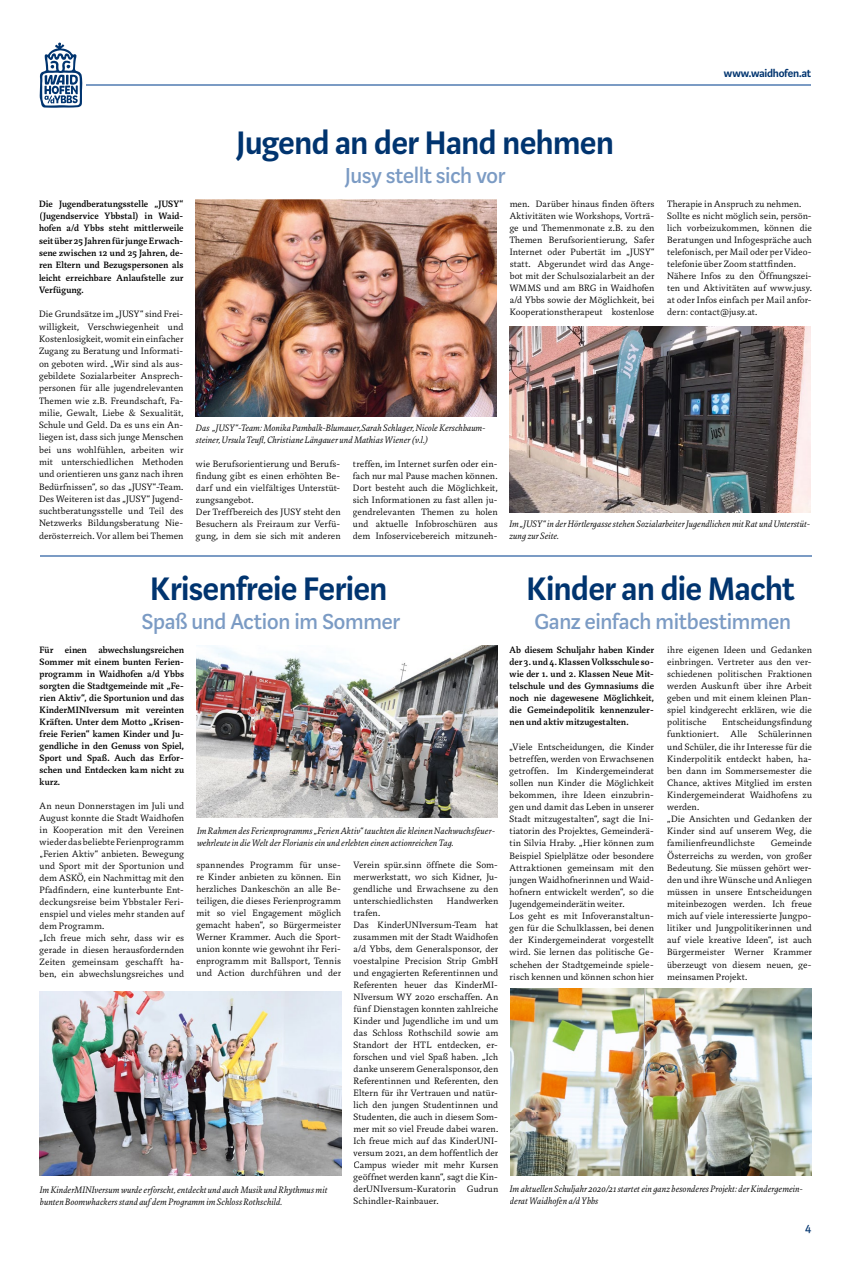
<style>
.page{position:relative;width:851px;height:1276px;background:#fff}
.page>*{position:absolute;margin:0;border:0;box-sizing:border-box;transform-origin:0 0}
.t1{font:600 36px "Marat Sans";letter-spacing:-.01em;color:#00346f}
.t2{font:500 24px "Marat Sans";letter-spacing:-.01em;color:#7b9bc4}
.t3{font:14px "Marat Sans";color:#00346f}
.t4{font:600 12px "Marat Sans";letter-spacing:-.02em;color:#00346f}
.t5{font:300 10px/12px "Marat";letter-spacing:.01em;color:#000;text-align:justify}
.t6{font:500 10px/12px "Marat";letter-spacing:.005em;color:#000;text-align:justify}
.t7{font:italic 300 10px/12px "Marat";letter-spacing:.01em;color:#000}
</style>
<div class="page">
<hr style="left:86px;top:85px;width:725px;height:1px;background:#7b9bc4">
<svg style="left:40px;top:42px;width:43px;height:66px"></svg>
<img style="left:196px;top:199px;width:301px;height:217px">
<img style="left:509px;top:326px;width:301px;height:186px">
<hr style="left:40px;top:556px;width:771px;height:1px;background:#7b9bc4">
<img style="left:196px;top:645px;width:301px;height:172px">
<img style="left:40px;top:991px;width:301px;height:184px">
<img style="left:510px;top:989px;width:301px;height:186px">
<p class="t4" style="left:723px;top:66px;width:89px">www.waidhofen.at</p>
<p class="t6" style="left:39px;top:198px;width:146px;line-height:12.3px">Die Jugendberatungsstelle „JUSY“ (Jugendservice Ybbstal) in Waid&shy;hofen a/d Ybbs steht mittlerweile seit über 25 Jahren für junge Erwach&shy;sene zwischen 12 und 25 Jahren, de&shy;ren Eltern und Bezugspersonen als leicht erreichbare Anlaufstelle zur Verfügung.</p>
<p class="t5" style="left:39px;top:308px;width:146px;line-height:12.3px">Die Grundsätze im „JUSY“ sind Frei&shy;willigkeit, Verschwiegenheit und Kostenlosigkeit, womit ein einfacher Zugang zu Beratung und Informati&shy;on geboten wird. „Wir sind als aus&shy;gebildete Sozialarbeiter Ansprech&shy;personen für alle jugendrelevanten Themen wie z.B. Freundschaft, Fa&shy;milie, Gewalt, Liebe &amp; Sexualität, Schule und Geld. Da es uns ein An&shy;liegen ist, dass sich junge Menschen bei uns wohlfühlen, arbeiten wir mit unterschiedlichen Methoden und orientieren uns ganz nach ihren Bedürfnissen“, so das „JUSY“-Team.<br>Des Weiteren ist das „JUSY“ Jugend&shy;suchtberatungsstelle und Teil des Netzwerks Bildungsberatung Nie&shy;derösterreich. Vor allem bei Themen</p>
<h1 class="t1" style="left:236px;top:124px;width:379px">Jugend an der Hand nehmen</h1>
<h2 class="t2" style="left:345px;top:163px;width:162px">Jusy stellt sich vor</h2>
<p class="t5" style="left:509px;top:198px;width:146px">men. Darüber hinaus finden öfters Aktivitäten wie Workshops, Vorträ&shy;ge und Themenmonate z.B. zu den Themen Berufsorientierung, Safer Internet oder Pubertät im „JUSY“ statt. Abgerundet wird das Ange&shy;bot mit der Schulsozialarbeit an der WMMS und am BRG in Waidhofen a/d Ybbs sowie der Möglichkeit, bei Kooperationstherapeut kostenlose</p>
<p class="t5" style="left:667px;top:198px;width:146px;text-align:left">Therapie in Anspruch zu nehmen.<br>Sollte es nicht möglich sein, persön&shy;lich vorbeizukommen, können die Beratungen und Infogespräche auch telefonisch, per Mail oder per Video&shy;telefonie über Zoom stattfinden.<br>Nähere Infos zu den Öffnungszei&shy;ten und Aktivitäten auf www.jusy. at oder Infos einfach per Mail anfor&shy;dern: contact@jusy.at.</p>
<p class="t7" style="left:196px;top:421px;width:291px">Das „JUSY“-Team: Monika Pambalk-Blumauer,Sarah Schlager, Nicole Kerschbaum&shy;steiner, Ursula Teufl, Christiane Längauer und Mathias Wiener (v.l.)</p>
<p class="t5" style="left:196px;top:458px;width:146px;text-align:left">wie Berufsorientierung und Berufs&shy;findung gibt es einen erhöhten Be&shy;darf und ein vielfältiges Unterstüt&shy;zungsangebot.<br>Der Treffbereich des JUSY steht den<br>Besuchern als Freiraum zur Verfü&shy;gung, in dem sie sich mit anderen</p>
<p class="t5" style="left:353px;top:458px;width:146px">treffen, im Internet surfen oder ein&shy;fach nur mal Pause machen können.<br>Dort besteht auch die Möglichkeit, sich Informationen zu fast allen ju&shy;gendrelevanten Themen zu holen und aktuelle Infobroschüren aus dem Infoservicebereich mitzuneh-</p>
<p class="t7" style="left:509px;top:518px;width:302px">Im „JUSY“ in der Hörtlergasse stehen Sozialarbeiter Jugendlichen mit Rat und Unterstüt&shy;zung zur Seite.</p>
<h1 class="t1" style="left:150px;top:570px;width:238px">Krisenfreie Ferien</h1>
<h2 class="t2" style="left:142px;top:609px;width:260px">Spaß und Action im Sommer</h2>
<p class="t6" style="left:40px;top:643px;width:146px">Für einen abwechslungsreichen Sommer mit einem bunten Ferien&shy;programm in Waidhofen a/d Ybbs sorgten die Stadtgemeinde mit „Fe&shy;rien Aktiv“, die Sportunion und das KinderMINIversum mit vereinten Kräften. Unter dem Motto „Krisen&shy;freie Ferien“ kamen Kinder und Ju&shy;gendliche in den Genuss von Spiel, Sport und Spaß. Auch das Erfor&shy;schen und Entdecken kam nicht zu kurz.</p>
<p class="t5" style="left:40px;top:799px;width:146px;text-align:left">An neun Donnerstagen im Juli und<br>August konnte die Stadt Waidhofen in Kooperation mit den Vereinen wieder das beliebte Ferienprogramm „Ferien Aktiv“ anbieten. Bewegung und Sport mit der Sportunion und dem ASKÖ, ein Nachmittag mit den<br>Pfadfindern, eine kunterbunte Ent&shy;deckungsreise beim Ybbstaler Feri&shy;enspiel und vieles mehr standen auf dem Programm.<br>„Ich freue mich sehr, dass wir es gerade in diesen herausfordernden<br>Zeiten gemeinsam geschafft ha&shy;ben, ein abwechslungsreiches und</p>
<p class="t7" style="left:197px;top:824px;width:299px">Im Rahmen des Ferienprogramms „Ferien Aktiv“ tauchten die kleinen Nachwuchsfeuer&shy;wehrleute in die Welt der Florianis ein und erlebten einen actionreichen Tag.</p>
<p class="t5" style="left:196px;top:858px;width:146px">spannendes Programm für unse&shy;re Kinder anbieten zu können. Ein herzliches Dankeschön an alle Be&shy;teiligen, die dieses Ferienprogramm mit so viel Engagement möglich gemacht haben“, so Bürgermeister Werner Krammer. Auch die Sport&shy;union konnte wie gewohnt ihr Feri&shy;enprogramm mit Ballsport, Tennis und Action durchführen und der</p>
<p class="t5" style="left:353px;top:858px;width:146px">Verein spür.sinn öffnete die Som&shy;merwerkstatt, wo sich Kidner, Ju&shy;gendliche und Erwachsene zu den unterschiedlichsten</p>
<p class="t5" style="left:447px;top:894px;width:53px">Handwerken</p>
<p class="t5" style="left:353px;top:906px;width:146px;text-align:left">trafen.<br>Das KinderUNIversum-Team hat zusammen mit der Stadt Waidhofen a/d Ybbs, dem Generalsponsor, der voestalpine Precision Strip GmbH und engagierten Referentinnen und<br>Referenten heuer das KinderMI-<br>NIversum WY 2020 erschaffen. An fünf Dienstagen konnten zahlreiche<br>Kinder und Jugendliche im und um das Schloss Rothschild sowie am<br>Standort der HTL entdecken, er&shy;forschen und viel Spaß haben. „Ich danke unserem Generalsponsor, den<br>Referentinnen und Referenten, den<br>Eltern für ihr Vertrauen und natür&shy;lich den jungen Studentinnen und<br>Studenten, die auch in diesem Som&shy;mer mit so viel Freude dabei waren.<br>Ich freue mich auf das KinderUNI&shy;versum 2021, an dem hoffentlich der<br>Campus wieder mit mehr Kursen geöffnet werden kann“, sagt die Kin&shy;derUNIversum-Kuratorin Gudrun<br>Schindler-Rainbauer.</p>
<p class="t7" style="left:40px;top:1184px;width:289px">Im KinderMINIversum wurde erforscht, entdeckt und auch Musik und Rhythmus mit bunten Boomwhackers stand auf dem Programm im Schloss Rothschild.</p>
<h1 class="t1" style="left:526px;top:570px;width:270px">Kinder an die Macht</h1>
<h2 class="t2" style="left:534px;top:609px;width:258px">Ganz einfach mitbestimmen</h2>
<p class="t6" style="left:509px;top:643px;width:146px">Ab diesem Schuljahr haben Kinder der 3. und 4. Klassen Volksschule so&shy;wie der 1. und 2. Klassen Neue Mit&shy;telschule und des Gymnasiums die noch nie dagewesene Möglichkeit, die Gemeindepolitik kennenzuler&shy;nen und aktiv mitzugestalten.</p>
<p class="t5" style="left:509px;top:740px;width:146px;text-align:left">„Viele Entscheidungen, die Kinder betreffen, werden von Erwachsenen getroffen. Im Kindergemeinderat sollen nun Kinder die Möglichkeit bekommen, ihre Ideen einzubrin&shy;gen und damit das Leben in unserer Stadt mitzugestalten“, sagt die Ini&shy;tiatorin des Projektes, Gemeinderä&shy;tin Silvia Hraby. „Hier können zum Beispiel Spielplätze oder besondere Attraktionen gemeinsam mit den jungen Waidhofnerinnen und Waid&shy;hofnern entwickelt werden“, so die Jugendgemeinderätin weiter.<br>Los geht es mit Infoveranstaltun&shy;gen für die Schulklassen, bei denen der Kindergemeinderat vorgestellt wird. Sie lernen das politische Ge&shy;schehen der Stadtgemeinde spiele&shy;risch kennen und können schon hier</p>
<p class="t5" style="left:667px;top:643px;width:146px">ihre eigenen Ideen und Gedanken einbringen. Vertreter aus den ver&shy;schiedenen politischen Fraktionen werden Auskunft über ihre Arbeit geben und mit einem kleinen Plan&shy;spiel kindgerecht erklären, wie die politische</p>
<p class="t5" style="left:667px;top:716px;width:146px;text-align:left;text-indent:55px">Entscheidungsfindung funktioniert. Alle Schülerinnen und Schüler, die ihr Interesse für die<br>Kinderpolitik entdeckt haben, ha&shy;ben dann im Sommersemester die<br>Chance, aktives Mitglied im ersten<br>Kindergemeinderat Waidhofens zu werden.<br>„Die Ansichten und Gedanken der<br>Kinder sind auf unserem Weg, die familienfreundlichste</p>
<p class="t5" style="left:667px;top:837px;width:146px;text-indent:103px">Gemeinde Österreichs zu werden, von großer Bedeutung. Sie müssen gehört wer&shy;den und ihre Wünsche und Anliegen müssen in unsere Entscheidungen miteinbezogen werden. Ich freue mich auf viele interessierte Jungpo&shy;litiker und Jungpolitikerinnen und auf viele kreative Ideen“, ist auch Bürgermeister Werner Krammer überzeugt von diesem neuen, ge&shy;meinsamen Projekt.</p>
<p class="t7" style="left:510px;top:1183px;width:294px">Im aktuellen Schuljahr 2020/21 startet ein ganz besonderes Projekt: der Kindergemein&shy;derat Waidhofen a/d Ybbs</p>
<h3 class="t3" style="left:804px;top:1221px;width:8px">4</h3>
</div>
